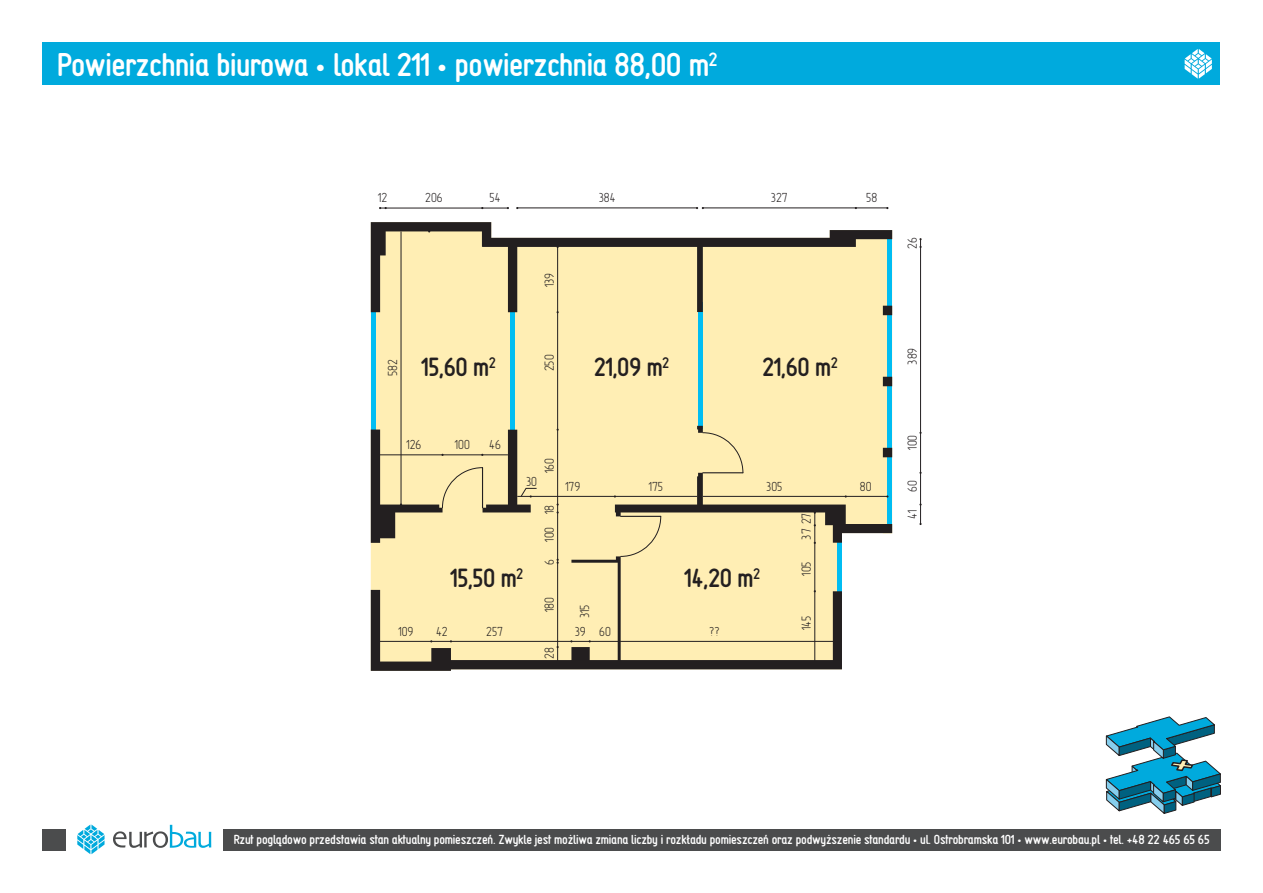
<style>
.page{position:relative;width:1263px;height:893px;background:#fff}
.page>*{position:absolute;margin:0;border:0;box-sizing:border-box;transform-origin:0 0}
.t1{font:700 30px "Techniczne EFN";color:#fff}
.t2{font:700 24px "Techniczne EFN";color:#231f20}
.t3{font:700 12px "Techniczne EFN";color:#fff}
.t4{font:12px "Techniczne EFN";color:#231f20}
</style>
<div class="page">
<svg style="left:1105px;top:716px;width:116px;height:98px"></svg>
<svg style="left:371px;top:222px;width:521px;height:449px;fill:#ffeeb4"></svg>
<svg style="left:442px;top:467px;width:41px;height:41px"></svg>
<svg style="left:702px;top:432px;width:42px;height:42px"></svg>
<svg style="left:620px;top:516px;width:41px;height:41px"></svg>
<hr style="left:380px;top:208px;width:128px;height:1px;background:#231f20">
<svg style="left:379px;top:207px;width:8px;height:2px"></svg>
<hr style="left:517px;top:208px;width:180px;height:1px;background:#231f20">
<hr style="left:703px;top:208px;width:184px;height:1px;background:#231f20">
<hr style="left:376px;top:454px;width:132px;height:1px;background:#231f20">
<hr style="left:517px;top:496px;width:180px;height:1px;background:#231f20">
<hr style="left:703px;top:496px;width:184px;height:1px;background:#231f20">
<hr style="left:377px;top:641px;width:465px;height:1px;background:#231f20">
<hr style="left:920px;top:239px;width:1px;height:285px;background:#231f20">
<hr style="left:401px;top:231px;width:1px;height:274px;background:#231f20">
<hr style="left:814px;top:508px;width:1px;height:158px;background:#231f20">
<svg style="left:556px;top:503px;width:3px;height:11px"></svg>
<hr style="left:557px;top:247px;width:1px;height:418px;background:#231f20">
<svg style="left:520px;top:488px;width:17px;height:10px"></svg>
<div style="left:43px;top:43px;width:1177px;height:42px;background:#0ad"></div>
<div style="left:43px;top:829px;width:23px;height:21px;background:#4b4c4d"></div>
<div style="left:223px;top:829px;width:997px;height:21px;background:#4b4c4d"></div>
<svg style="left:77px;top:824px;width:28px;height:30px"></svg>
<svg style="left:113px;top:825px;width:98px;height:23px"></svg>
<svg style="left:1184px;top:49px;width:28px;height:30px"></svg>
<h1 class="t1" style="left:57px;top:45px;width:662px">Powierzchnia biurowa • lokal 211 • powierzchnia 88,00 m<sup>2</sup></h1>
<p class="t4" style="left:378px;top:191px;width:11px">12</p>
<p class="t4" style="left:425px;top:191px;width:19px">206</p>
<p class="t4" style="left:490px;top:191px;width:13px">54</p>
<p class="t4" style="left:599px;top:191px;width:18px">384</p>
<p class="t4" style="left:771px;top:191px;width:18px">327</p>
<p class="t4" style="left:866px;top:191px;width:13px">58</p>
<p class="t4" style="left:542px;top:287px;width:16px;rotate:-90deg">139</p>
<p class="t4" style="left:385px;top:376px;width:18px;rotate:-90deg">582</p>
<h2 class="t2" style="left:422px;top:352px;width:76px">15,60 m<sup>2</sup></h2>
<p class="t4" style="left:406px;top:438px;width:16px">126</p>
<p class="t4" style="left:455px;top:438px;width:16px">100</p>
<p class="t4" style="left:489px;top:438px;width:13px">46</p>
<p class="t4" style="left:542px;top:371px;width:18px;rotate:-90deg">250</p>
<h2 class="t2" style="left:594px;top:352px;width:77px">21,09 m<sup>2</sup></h2>
<h2 class="t2" style="left:762px;top:352px;width:77px">21,60 m<sup>2</sup></h2>
<p class="t4" style="left:526px;top:474px;width:13px">30</p>
<p class="t4" style="left:542px;top:473px;width:16px;rotate:-90deg">160</p>
<p class="t4" style="left:565px;top:479px;width:16px">179</p>
<p class="t4" style="left:766px;top:479px;width:18px">305</p>
<p class="t4" style="left:860px;top:479px;width:13px">80</p>
<p class="t4" style="left:649px;top:479px;width:16px">175</p>
<p class="t4" style="left:542px;top:542px;width:38px;rotate:-90deg">100 18</p>
<p class="t4" style="left:542px;top:565px;width:7px;rotate:-90deg">6</p>
<p class="t4" style="left:542px;top:612px;width:16px;rotate:-90deg">180</p>
<p class="t4" style="left:542px;top:659px;width:13px;rotate:-90deg">28</p>
<h2 class="t2" style="left:450px;top:563px;width:74px">15,50 m<sup>2</sup></h2>
<h2 class="t2" style="left:685px;top:563px;width:77px">14,20 m<sup>2</sup></h2>
<p class="t4" style="left:577px;top:618px;width:15px;rotate:-90deg">315</p>
<p class="t4" style="left:398px;top:624px;width:16px">109</p>
<p class="t4" style="left:436px;top:624px;width:13px">42</p>
<p class="t4" style="left:486px;top:624px;width:18px">257</p>
<p class="t4" style="left:575px;top:624px;width:38px">39 60</p>
<p class="t4" style="left:709px;top:624px;width:12px">??</p>
<p class="t4" style="left:799px;top:540px;width:28px;rotate:-90deg">37 27</p>
<p class="t4" style="left:799px;top:576px;width:16px;rotate:-90deg">105</p>
<p class="t4" style="left:799px;top:630px;width:16px;rotate:-90deg">145</p>
<p class="t4" style="left:905px;top:249px;width:13px;rotate:-90deg">26</p>
<p class="t4" style="left:905px;top:364px;width:18px;rotate:-90deg">389</p>
<p class="t4" style="left:905px;top:450px;width:16px;rotate:-90deg">100</p>
<p class="t4" style="left:905px;top:492px;width:13px;rotate:-90deg">60</p>
<p class="t4" style="left:905px;top:519px;width:11px;rotate:-90deg">41</p>
<p class="t3" style="left:234px;top:832px;width:977px">Rzut poglądowo przedstawia stan aktualny pomieszczeń. Zwykle jest możliwa zmiana liczby i rozkładu pomieszczeń oraz podwyższenie standardu • ul. Ostrobramska 101 • www.eurobau.pl • tel. +48 22 465 65 65</p>
</div>
